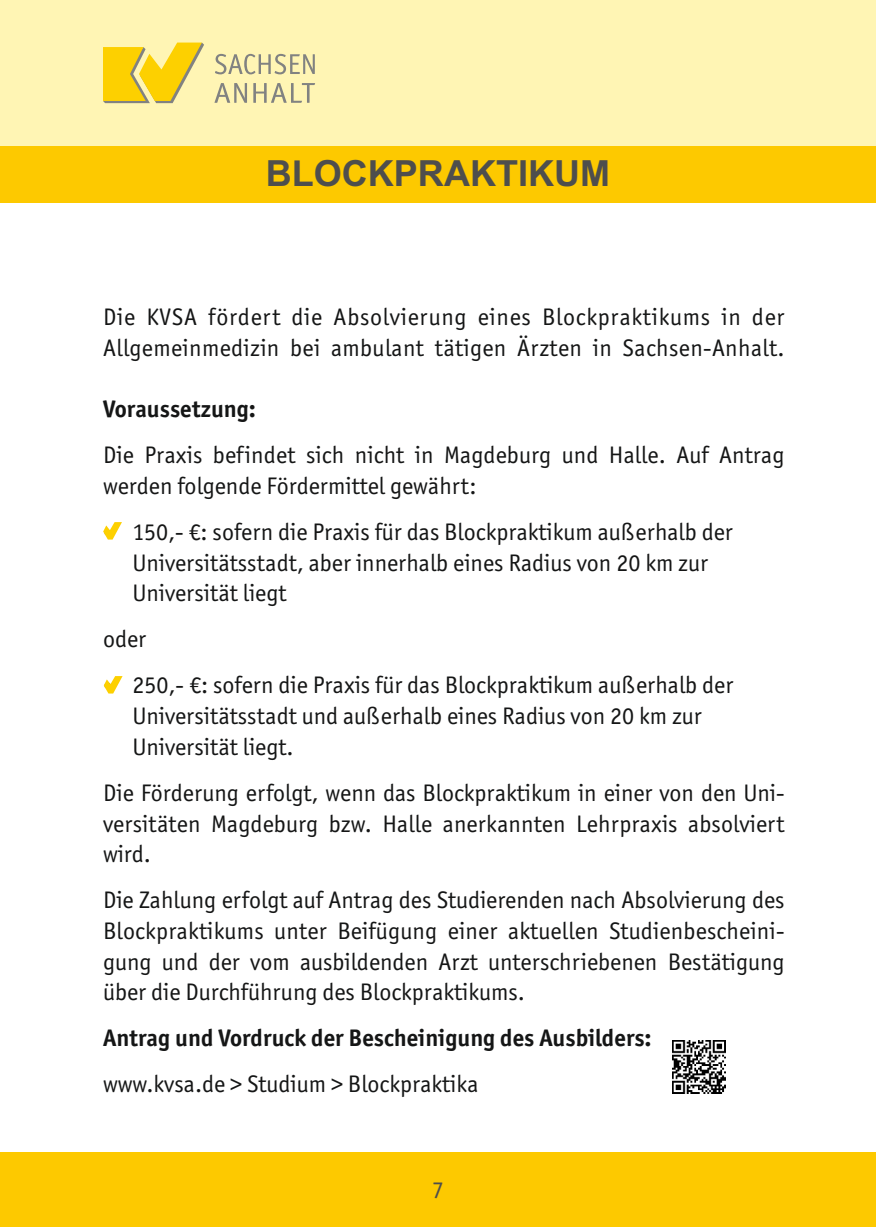
<style>
.page{position:relative;width:876px;height:1227px;background:#fff}
.page>*{position:absolute;margin:0;border:0;box-sizing:border-box;transform-origin:0 0}
.t1{font:700 36px "Arial";color:#4e4e4d}
.t2{font:24px/30.6px "Officina Sans ITCTT Book";color:#151616}
.t3{font:24px/30.6px "Officina Sans ITCTT Book";letter-spacing:.03em;color:#151616}
.t4{font:24px "Officina Sans ITCTT Bold";color:#151616}
.t5{font:24px "Officina Sans ITCTT Book";color:#4e4e4d}
</style>
<div class="page">
<div style="left:0;top:0;width:875px;height:147px;background:#fff5b4"></div>
<svg style="left:214px;top:83px;width:33px;height:20px"></svg>
<svg style="left:253px;top:83px;width:62px;height:20px"></svg>
<svg style="left:215px;top:54px;width:99px;height:20px"></svg>
<svg style="left:103px;top:43px;width:101px;height:60px"></svg>
<div style="left:0;top:146px;width:875px;height:57px;background:#fdc900"></div>
<div style="left:0;top:1152px;width:875px;height:75px;background:#fdc900"></div>
<img style="left:672px;top:1040px;width:53px;height:53px">
<svg style="left:103px;top:522px;width:19px;height:17px"></svg>
<svg style="left:104px;top:676px;width:18px;height:17px"></svg>
<h1 class="t1" style="left:266px;top:160px;width:345px">BLOCKPRAKTIKUM</h1>
<p class="t3" style="left:103px;top:303px;width:682px">Die KVSA fördert die Absolvierung eines Blockpraktikums in der<br>Allgemeinmedizin bei ambulant tätigen Ärzten in Sachsen-Anhalt.</p>
<p class="t4" style="left:103px;top:399px;width:154px">Voraussetzung:</p>
<p class="t2" style="left:103px;top:441px;width:682px">Die Praxis befindet sich nicht in Magdeburg und Halle. Auf Antrag werden folgende Fördermittel gewährt:</p>
<p class="t2" style="left:132px;top:518px;width:601px">150,- €: sofern die Praxis für das Blockpraktikum außerhalb der<br>Universitätsstadt, aber innerhalb eines Radius von 20 km zur<br>Universität liegt</p>
<p class="t2" style="left:132px;top:618px;width:602px;line-height:46px;text-indent:-29px">oder<br>250,- €: sofern die Praxis für das Blockpraktikum außerhalb der</p>
<p class="t2" style="left:132px;top:702px;width:570px">Universitätsstadt und außerhalb eines Radius von 20 km zur<br>Universität liegt.</p>
<p class="t2" style="left:103px;top:779px;width:682px;text-align:justify">Die Förderung erfolgt, wenn das Blockpraktikum in einer von den Uni&shy;versitäten Magdeburg bzw. Halle anerkannten Lehrpraxis absolviert wird.</p>
<p class="t2" style="left:103px;top:886px;width:682px;text-align:justify">Die Zahlung erfolgt auf Antrag des Studierenden nach Absolvierung des Blockpraktikums unter Beifügung einer aktuellen Studienbescheini&shy;gung und der vom ausbildenden Arzt unterschriebenen Bestätigung über die Durchführung des Blockpraktikums.</p>
<p class="t4" style="left:103px;top:1028px;width:550px">Antrag und Vordruck der Bescheinigung des Ausbilders:</p>
<p class="t2" style="left:103px;top:1070px;width:377px">www.kvsa.de &gt; Studium &gt; Blockpraktika</p>
<p class="t5" style="left:432px;top:1179px;width:13px">7</p>
</div>
